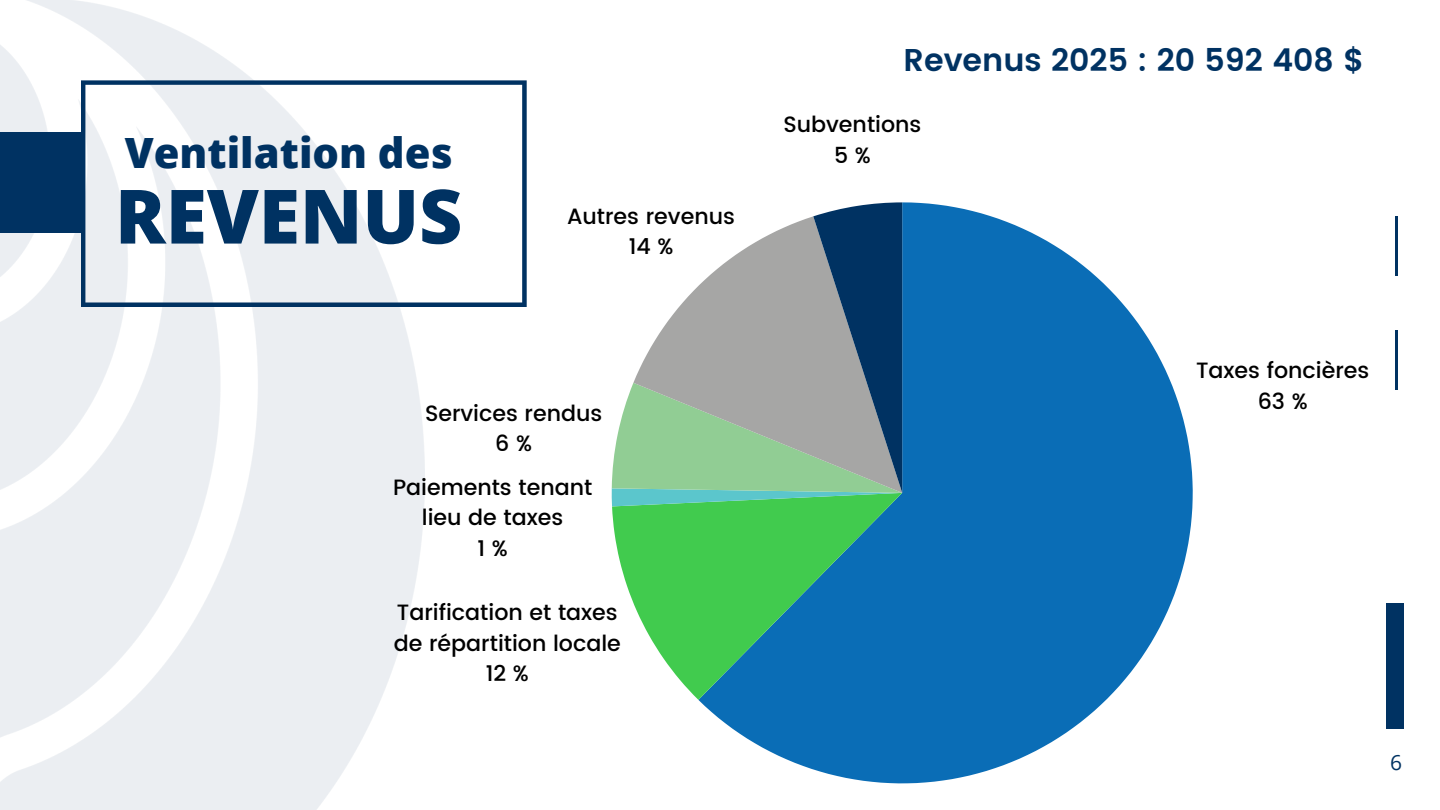
<style>
.page{position:relative;width:1440px;height:810px;background:#fff}
.page>*{position:absolute;margin:0;border:0;box-sizing:border-box;transform-origin:0 0}
.t1{font:800 75px "Open Sans";color:#003262}
.t2{font:800 41.7px "Open Sans";color:#003262}
.t3{font:600 31.5px "Poppins";color:#003262}
.t4{font:500 22.1px/30.3px "Poppins";color:#000;text-align:center}
.t5{font:21px "Open Sans";color:#003262}
</style>
<div class="page">
<div style="left:0;top:132px;width:81px;height:101px;background:#003262"></div>
<hr style="left:1395px;top:330px;width:3px;height:60px;background:#003262">
<hr style="left:1395px;top:216px;width:3px;height:60px;background:#003262">
<svg style="left:81px;top:80px;width:445px;height:227px"></svg>
<svg style="left:698px;top:202px;width:495px;height:581px;fill:#0a6db6"></svg>
<svg style="left:612px;top:506px;width:290px;height:194px;fill:#41cb4e"></svg>
<svg style="left:612px;top:202px;width:290px;height:304px"></svg>
<div style="left:1386px;top:603px;width:18px;height:126px;background:#003262"></div>
<p class="t2" style="left:125px;top:123px;width:330px">Ventilation des</p>
<p class="t1" style="left:115px;top:163px;width:349px">REVENUS</p>
<h4 class="t4" style="left:567px;top:201px;width:169px">Autres revenus<br>14 %</h4>
<p class="t4" style="left:425px;top:398px;width:179px">Services rendus<br>6 %</p>
<h4 class="t4" style="left:393px;top:472px;width:201px">Paiements tenant lieu de taxes<br>1 %</h4>
<h4 class="t4" style="left:394px;top:598px;width:229px">Tarification et taxes de répartition locale<br>12 %</h4>
<h3 class="t3" style="left:904px;top:41px;width:462px">Revenus 2025 : 20 592 408 $</h3>
<h1 class="t4" style="left:783px;top:110px;width:139px">Subventions<br>5 %</h1>
<h2 class="t4" style="left:1196px;top:356px;width:175px">Taxes foncières<br>63 %</h2>
<p class="t5" style="left:1390px;top:747px;width:13px">6</p>
</div>
